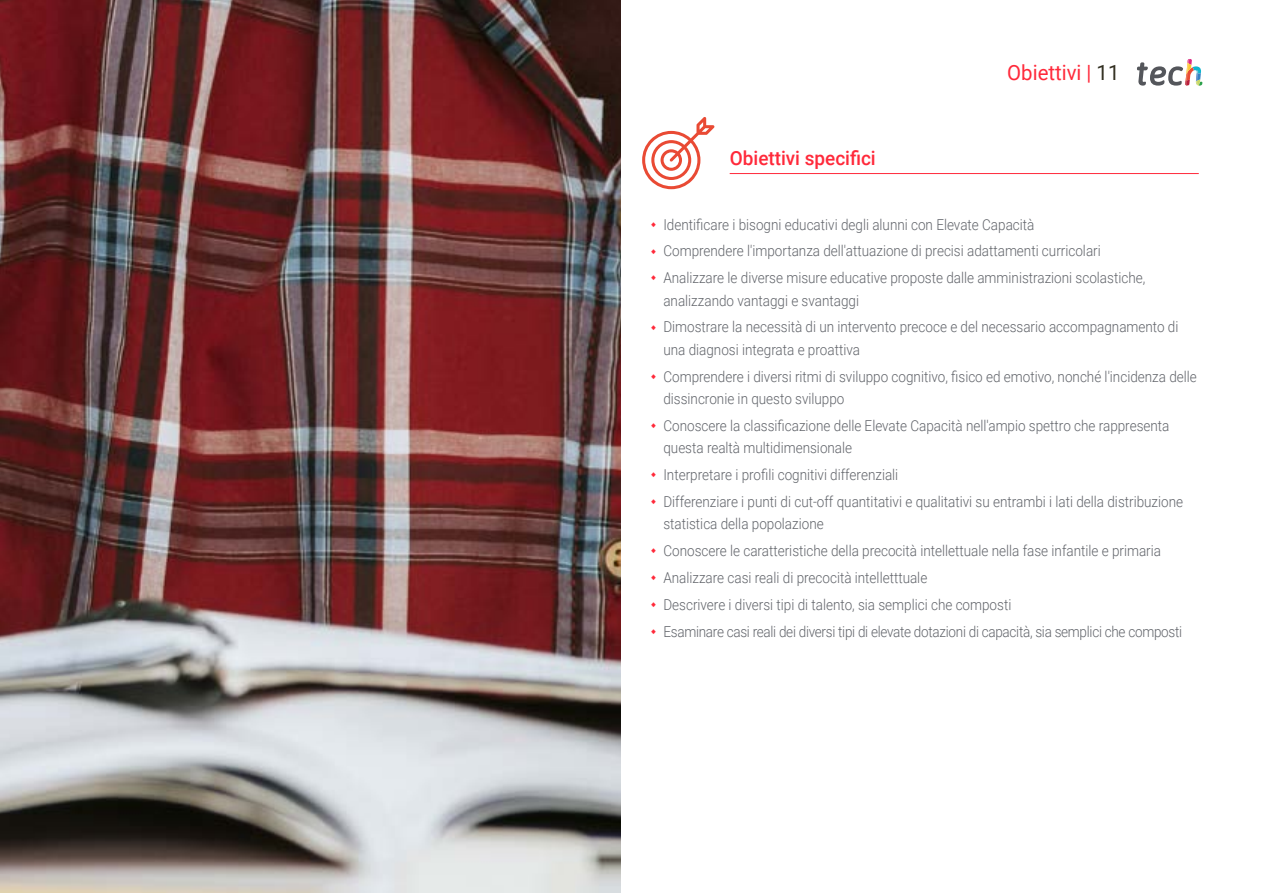
<style>
.page{position:relative;width:1263px;height:893px;background:#fff}
.page>*{position:absolute;margin:0;border:0;box-sizing:border-box;transform-origin:0 0}
.t1{font:21px "Roboto";color:#ff293a}
.t2{font:500 19.5px "Roboto";color:#ff293a}
.t3{font:300 15px/26.7px "Roboto";color:#61646a;scale:.9 1}
.s1{color:#312e20}
</style>
<div class="page">
<hr style="left:730px;top:173px;width:469px;height:1px;background:#ff293a">
<svg style="left:642px;top:117px;width:72px;height:72px"></svg>
<img style="left:0;top:0;width:621px;height:893px">
<svg style="left:1137px;top:59px;width:65px;height:27px"></svg>
<h2 class="t2" style="left:730px;top:144px;width:147px">Obiettivi specifici</h2>
<h1 class="t1" style="left:1007px;top:57px;width:114px">Obiettivi | <span class="s1">11</span></h1>
<p class="t3" style="left:663px;top:210px;width:537px">Identificare i bisogni educativi degli alunni con Elevate Capacità<br>Comprendere l'importanza dell'attuazione di precisi adattamenti curricolari<br>Analizzare le diverse misure educative proposte dalle amministrazioni scolastiche,</p>
<p class="t3" style="left:663px;top:286px;width:574px">analizzando vantaggi e svantaggi<br>Dimostrare la necessità di un intervento precoce e del necessario accompagnamento di</p>
<p class="t3" style="left:663px;top:336px;width:594px">una diagnosi integrata e proattiva<br>Comprendere i diversi ritmi di sviluppo cognitivo, fisico ed emotivo, nonché l'incidenza delle</p>
<p class="t3" style="left:663px;top:385px;width:564px">dissincronie in questo sviluppo<br>Conoscere la classificazione delle Elevate Capacità nell'ampio spettro che rappresenta</p>
<p class="t3" style="left:663px;top:434px;width:579px">questa realtà multidimensionale<br>Interpretare i profili cognitivi differenziali<br>Differenziare i punti di cut-off quantitativi e qualitativi su entrambi i lati della distribuzione</p>
<p class="t3" style="left:663px;top:510px;width:578px">statistica della popolazione<br>Conoscere le caratteristiche della precocità intellettuale nella fase infantile e primaria Analizzare casi reali di precocità intelletttuale<br>Descrivere i diversi tipi di talento, sia semplici che composti<br>Esaminare casi reali dei diversi tipi di elevate dotazioni di capacità, sia semplici che composti</p>
</div>
